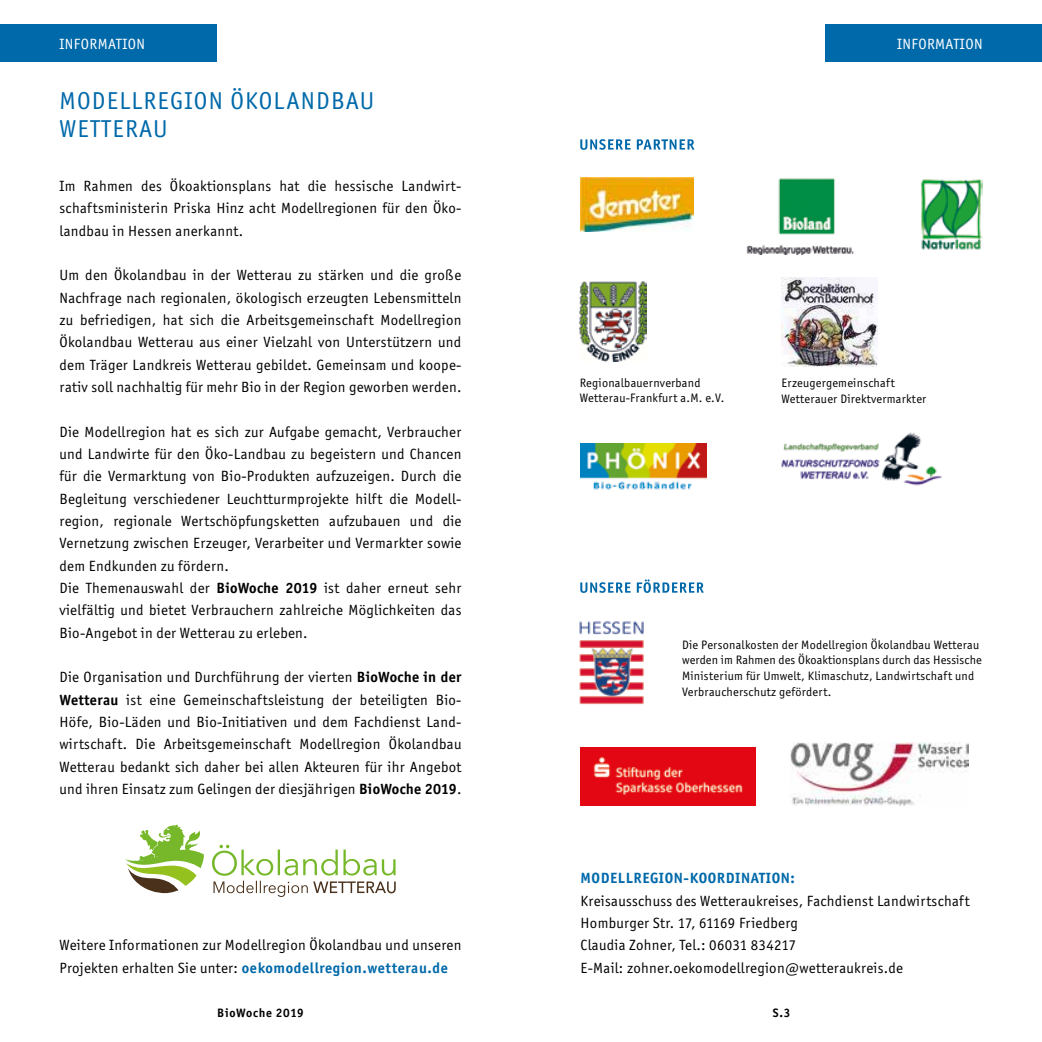
<style>
.page{position:relative;width:1042px;height:1042px;background:#fff}
.page>*{position:absolute;margin:0;border:0;box-sizing:border-box;transform-origin:0 0}
.t1{font:24.5px/28px "Officina Sans ITC Std";letter-spacing:.05em;color:#0069aa}
.t2{font:14.88px/22.4px "Officina Sans ITC Std";letter-spacing:.02em;color:#000;text-align:justify}
.t3{font:700 14.88px "Officina Sans ITC Std";letter-spacing:.04em;color:#0069aa}
.t4{font:14.88px "Officina Sans ITC Std";letter-spacing:.03em;color:#fff}
.t5{font:12.25px/15.8px "Officina Sans ITC Std";letter-spacing:.02em;color:#000}
.t6{font:700 12.25px "Officina Sans ITC Std";letter-spacing:.06em;color:#000}
.s1{font-weight:700}
.s2{font-weight:700;color:#0069aa}
</style>
<div class="page">
<div style="left:0;top:25px;width:216px;height:37px;background:#0069aa"></div>
<div style="left:825px;top:25px;width:217px;height:37px;background:#0069aa"></div>
<svg style="left:580px;top:139px;width:114px;height:11px"></svg>
<img style="left:746px;top:178px;width:108px;height:76px">
<img style="left:580px;top:177px;width:114px;height:54px">
<img style="left:579px;top:621px;width:65px;height:84px">
<img style="left:790px;top:742px;width:179px;height:63px">
<img style="left:920px;top:179px;width:62px;height:71px">
<img style="left:580px;top:748px;width:175px;height:58px">
<img style="left:580px;top:281px;width:67px;height:81px">
<img style="left:781px;top:432px;width:161px;height:54px">
<img style="left:580px;top:444px;width:127px;height:46px">
<svg style="left:580px;top:579px;width:124px;height:14px"></svg>
<img style="left:781px;top:277px;width:97px;height:90px">
<svg style="left:125px;top:824px;width:79px;height:69px"></svg>
<svg style="left:212px;top:845px;width:184px;height:52px"></svg>
<p class="t4" style="left:60px;top:35px;width:87px">INFORMATION</p>
<p class="t4" style="left:897px;top:35px;width:87px">INFORMATION</p>
<h1 class="t1" style="left:60px;top:87px;width:316px">MODELLREGION ÖKOLANDBAU<br>WETTERAU</h1>
<p class="t2" style="left:60px;top:175px;width:403px">Im Rahmen des Ökoaktionsplans hat die hessische Landwirt&shy;schaftsministerin Priska Hinz acht Modellregionen für den Öko&shy;landbau in Hessen anerkannt.</p>
<p class="t2" style="left:60px;top:264px;width:403px">Um den Ökolandbau in der Wetterau zu stärken und die große Nachfrage nach regionalen, ökologisch erzeugten Lebensmitteln zu befriedigen, hat sich die Arbeitsgemeinschaft Modellregion Ökolandbau Wetterau aus einer Vielzahl von Unterstützern und dem Träger Landkreis Wetterau gebildet. Gemeinsam und koope&shy;rativ soll nachhaltig für mehr Bio in der Region geworben werden.</p>
<p class="t2" style="left:60px;top:420px;width:403px;text-align:left">Die Modellregion hat es sich zur Aufgabe gemacht, Verbraucher und Landwirte für den Öko-Landbau zu begeistern und Chancen für die Vermarktung von Bio-Produkten aufzuzeigen. Durch die Begleitung verschiedener Leuchtturmprojekte hilft die Modell&shy;region, regionale Wertschöpfungsketten aufzubauen und die Vernetzung zwischen Erzeuger, Verarbeiter und Vermarkter sowie dem Endkunden zu fördern.<br>Die Themenauswahl der <span class="s1">BioWoche 2019</span> ist daher erneut sehr vielfältig und bietet Verbrauchern zahlreiche Möglichkeiten das Bio-Angebot in der Wetterau zu erleben.</p>
<p class="t2" style="left:60px;top:666px;width:403px">Die Organisation und Durchführung der vierten <span class="s1">BioWoche in der Wetterau</span> ist eine Gemeinschaftsleistung der beteiligten Bio-Höfe, Bio-Läden und Bio-Initiativen und dem Fachdienst Land&shy;wirtschaft. Die Arbeitsgemeinschaft Modellregion Ökolandbau Wetterau bedankt sich daher bei allen Akteuren für ihr Angebot und ihren Einsatz zum Gelingen der diesjährigen <span class="s1">BioWoche 2019</span>.</p>
<p class="t2" style="left:60px;top:934px;width:403px">Weitere Informationen zur Modellregion Ökolandbau und unseren<br>Projekten erhalten Sie unter: <span class="s2">oekomodellregion.wetterau.de</span></p>
<p class="t5" style="left:580px;top:374px;width:146px">Regionalbauernverband<br>Wetterau-Frankfurt a.M. e.V.</p>
<p class="t5" style="left:781px;top:375px;width:146px">Erzeugergemeinschaft<br>Wetterauer Direktvermarkter</p>
<p class="t5" style="left:682px;top:636px;width:301px">Die Personalkosten der Modellregion Ökolandbau Wetterau werden im Rahmen des Ökoaktionsplans durch das Hessische Ministerium für Umwelt, Klimaschutz, Landwirtschaft und Verbraucherschutz gefördert.</p>
<p class="t3" style="left:580px;top:869px;width:216px">MODELLREGION-KOORDINATION:</p>
<p class="t2" style="left:580px;top:889px;width:391px;text-align:left">Kreisausschuss des Wetteraukreises, Fachdienst Landwirtschaft Homburger Str. 17, 61169 Friedberg<br>Claudia Zohner, Tel.: 06031 834217<br>E-Mail: zohner.oekomodellregion@wetteraukreis.de</p>
<p class="t6" style="left:217px;top:1005px;width:88px">BioWoche 2019</p>
<p class="t6" style="left:773px;top:1005px;width:19px">S.3</p>
</div>
